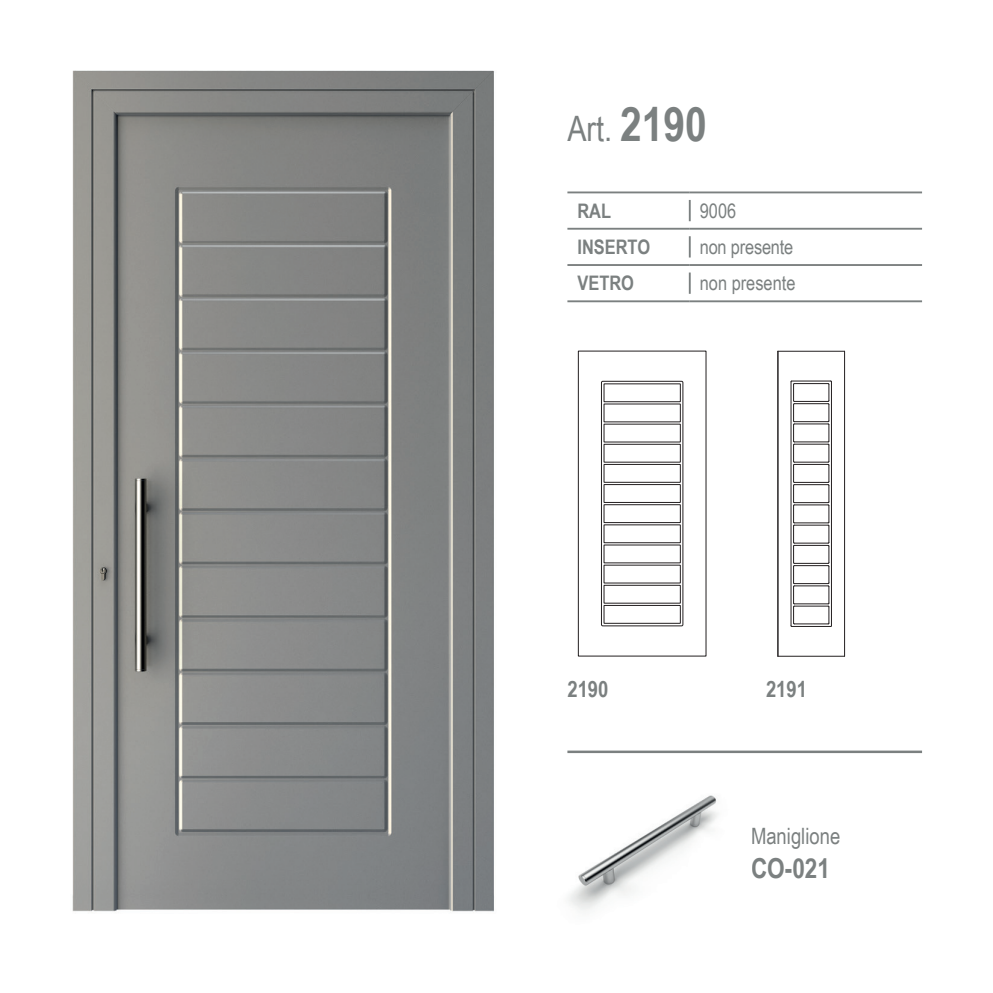
<style>
.page{position:relative;width:993px;height:993px;background:#fff}
.page>*{position:absolute;margin:0;border:0;box-sizing:border-box;transform-origin:0 0}
.t1{font:35px "Arial Narrow";color:#7b8080}
.t2{font:700 27.5px "Arial Narrow";color:#7b8080}
.t3{font:22.5px "Arial Narrow";color:#7b8080}
.t4{font:700 22.5px "Arial Narrow";color:#7b8080}
.t5{font:20px "Arial Narrow";color:#7b8080}
.t6{font:700 20px "Arial Narrow";color:#7b8080}
.s1{font-weight:700;font-size:47.5px}
</style>
<div class="page">
<hr style="left:688px;top:200px;width:2px;height:21px;background:#7b8080">
<hr style="left:567px;top:228px;width:122px;height:1px;background:#7b8080">
<hr style="left:689px;top:228px;width:232px;height:1px;background:#7b8080">
<hr style="left:688px;top:236px;width:2px;height:21px;background:#7b8080">
<hr style="left:567px;top:264px;width:122px;height:2px;background:#7b8080">
<hr style="left:689px;top:264px;width:232px;height:2px;background:#7b8080">
<hr style="left:688px;top:272px;width:2px;height:22px;background:#7b8080">
<hr style="left:567px;top:300px;width:122px;height:2px;background:#7b8080">
<hr style="left:689px;top:300px;width:232px;height:2px;background:#7b8080">
<hr style="left:567px;top:191px;width:122px;height:2px;background:#7b8080">
<hr style="left:689px;top:191px;width:232px;height:2px;background:#7b8080">
<hr style="left:567px;top:750px;width:354px;height:2px;background:#7b8080">
<div style="left:603px;top:383px;width:77px;height:19px;border:1px solid #231f20"></div>
<div style="left:601px;top:381px;width:81px;height:245px;border:1px solid #231f20;border-radius:2px"></div>
<div style="left:603px;top:403px;width:77px;height:19px;border:1px solid #231f20"></div>
<div style="left:603px;top:424px;width:77px;height:18px;border:1px solid #231f20"></div>
<div style="left:603px;top:444px;width:77px;height:18px;border:1px solid #231f20"></div>
<div style="left:603px;top:464px;width:77px;height:18px;border:1px solid #231f20"></div>
<div style="left:603px;top:484px;width:77px;height:18px;border:1px solid #231f20"></div>
<div style="left:603px;top:504px;width:77px;height:18px;border:1px solid #231f20"></div>
<div style="left:603px;top:524px;width:77px;height:18px;border:1px solid #231f20"></div>
<div style="left:603px;top:544px;width:77px;height:19px;border:1px solid #231f20"></div>
<div style="left:603px;top:564px;width:77px;height:19px;border:1px solid #231f20"></div>
<div style="left:603px;top:585px;width:77px;height:18px;border:1px solid #231f20"></div>
<div style="left:603px;top:605px;width:77px;height:18px;border:1px solid #231f20"></div>
<div style="left:578px;top:351px;width:128px;height:305px;border:1px solid #231f20"></div>
<hr style="left:777px;top:655px;width:67px;height:1px;background:#231f20">
<hr style="left:777px;top:351px;width:67px;height:1px;background:#231f20">
<hr style="left:843px;top:351px;width:1px;height:305px;background:#231f20">
<hr style="left:777px;top:351px;width:1px;height:305px;background:#231f20">
<hr style="left:791px;top:380px;width:39px;height:1px;background:#231f20">
<hr style="left:791px;top:625px;width:39px;height:1px;background:#231f20">
<hr style="left:794px;top:383px;width:33px;height:1px;background:#231f20">
<hr style="left:794px;top:623px;width:33px;height:1px;background:#231f20">
<hr style="left:794px;top:401px;width:33px;height:1px;background:#231f20">
<hr style="left:794px;top:403px;width:33px;height:1px;background:#231f20">
<hr style="left:794px;top:421px;width:33px;height:1px;background:#231f20">
<hr style="left:794px;top:423px;width:33px;height:1px;background:#231f20">
<hr style="left:794px;top:441px;width:33px;height:1px;background:#231f20">
<hr style="left:794px;top:443px;width:33px;height:1px;background:#231f20">
<hr style="left:794px;top:461px;width:33px;height:1px;background:#231f20">
<hr style="left:794px;top:464px;width:33px;height:1px;background:#231f20">
<hr style="left:794px;top:482px;width:33px;height:1px;background:#231f20">
<hr style="left:794px;top:484px;width:33px;height:1px;background:#231f20">
<hr style="left:794px;top:502px;width:33px;height:1px;background:#231f20">
<hr style="left:794px;top:504px;width:33px;height:1px;background:#231f20">
<hr style="left:794px;top:522px;width:33px;height:1px;background:#231f20">
<hr style="left:794px;top:524px;width:33px;height:1px;background:#231f20">
<hr style="left:794px;top:542px;width:33px;height:1px;background:#231f20">
<hr style="left:794px;top:544px;width:33px;height:1px;background:#231f20">
<hr style="left:794px;top:562px;width:33px;height:1px;background:#231f20">
<hr style="left:794px;top:565px;width:33px;height:1px;background:#231f20">
<hr style="left:794px;top:583px;width:33px;height:1px;background:#231f20">
<hr style="left:794px;top:585px;width:33px;height:1px;background:#231f20">
<hr style="left:794px;top:603px;width:33px;height:1px;background:#231f20">
<hr style="left:794px;top:605px;width:33px;height:1px;background:#231f20">
<svg style="left:827px;top:380px;width:4px;height:246px"></svg>
<svg style="left:790px;top:380px;width:4px;height:246px"></svg>
<img style="left:72px;top:71px;width:422px;height:841px">
<img style="left:568px;top:795px;width:150px;height:116px">
<h1 class="t1" style="left:567px;top:103px;width:141px">Art. <span class="s1">2190</span></h1>
<p class="t6" style="left:577px;top:196px;width:35px">RAL</p>
<p class="t5" style="left:699px;top:196px;width:38px">9006</p>
<p class="t6" style="left:577px;top:232px;width:74px">INSERTO</p>
<p class="t5" style="left:699px;top:232px;width:95px">non presente</p>
<p class="t6" style="left:577px;top:268px;width:58px">VETRO</p>
<p class="t5" style="left:699px;top:268px;width:97px">non presente</p>
<p class="t4" style="left:567px;top:672px;width:43px">2190</p>
<p class="t4" style="left:765px;top:672px;width:43px">2191</p>
<p class="t3" style="left:750px;top:819px;width:91px">Maniglione</p>
<h2 class="t2" style="left:750px;top:846px;width:80px">CO-021</h2>
</div>
